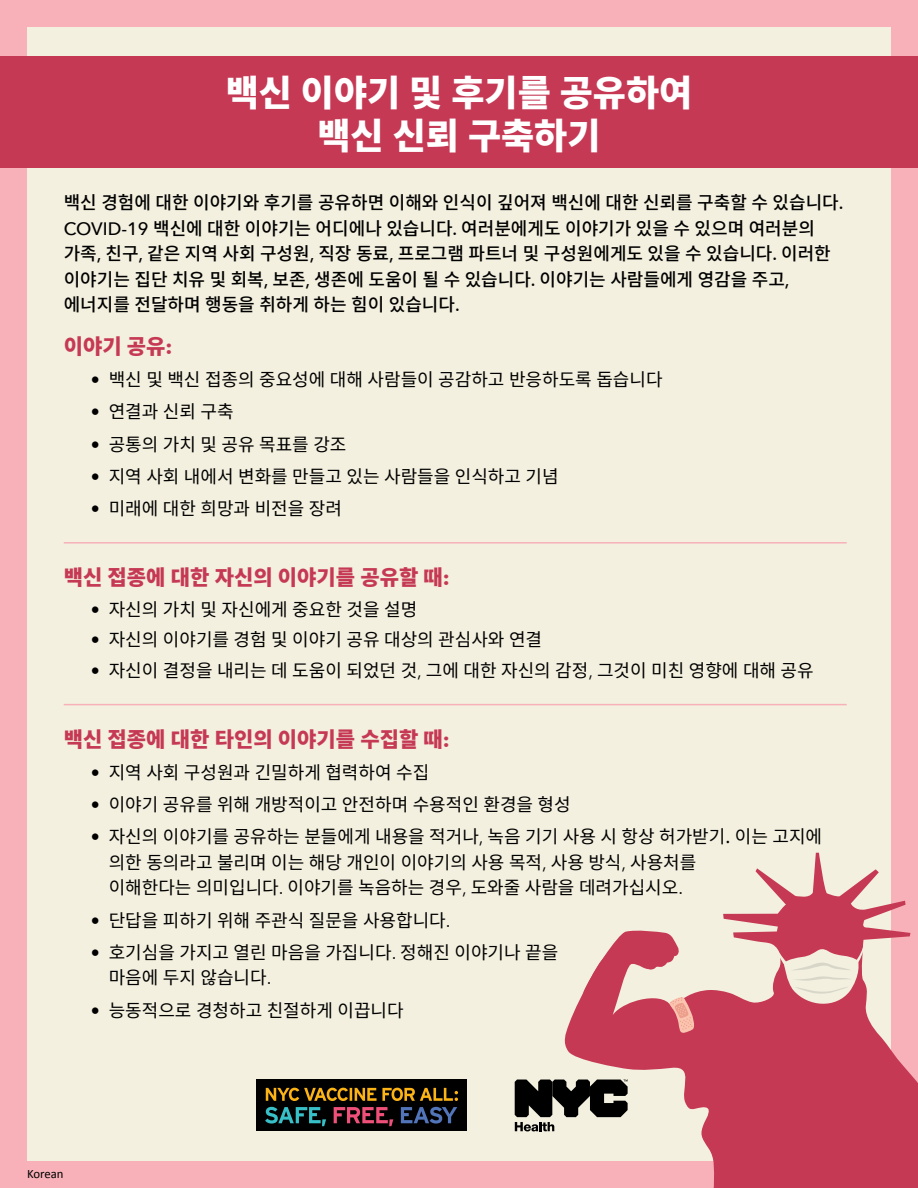
<style>
.page{position:relative;width:918px;height:1188px;background:#f8b1b9}
.page>*{position:absolute;margin:0;border:0;box-sizing:border-box;transform-origin:0 0}
.Header_1{font:900 36px/43.2px "Noto Sans CJ Kkr";color:#fff;text-align:center}
.First_Bullet{font:900 21px "Noto Sans CJ Kkr";color:#c63955}
.First_Bullet-2{font:18px/25.5px "Noto Sans CJ Kkr";color:#000}
.First_Bullet-3{font:500 18px/25.5px "Noto Sans CJ Kkr";color:#000}
.t1{font:12.75px "Calibri";color:#000}
.s1{font-family:"Avenir Next"}
.s2{font-family:"Avenir Next";font-weight:700}
</style>
<div class="page">
<div style="left:27px;top:27px;width:864px;height:1134px;background:#f3f0df"></div>
<div style="left:0;top:56px;width:918px;height:112px;background:#c63955"></div>
<svg style="left:515px;top:1080px;width:50px;height:51px"></svg>
<div style="left:256px;top:1080px;width:211px;height:51px;background:#000"></div>
<svg style="left:266px;top:1088px;width:192px;height:13px"></svg>
<svg style="left:401px;top:1107px;width:56px;height:17px"></svg>
<svg style="left:334px;top:1107px;width:59px;height:19px"></svg>
<svg style="left:265px;top:1107px;width:61px;height:19px"></svg>
<hr style="left:64px;top:542px;width:783px;height:2px;background:#f8b1b9">
<hr style="left:64px;top:704px;width:783px;height:1px;background:#f8b1b9">
<svg style="left:565px;top:853px;width:353px;height:335px"></svg>
<svg style="left:581px;top:929px;width:115px;height:105px"></svg>
<svg style="left:777px;top:945px;width:89px;height:64px"></svg>
<p class="Header_1" style="left:226px;top:72px;width:468px">백신 이야기 및 후기를 공유하여 백신 신뢰 구축하기</p>
<p class="First_Bullet-3" style="left:64px;top:190px;width:781px">백신 경험에 대한 이야기와 후기를 공유하면 이해와 인식이 깊어져 백신에 대한 신뢰를 구축할 수 있습니다<span class="s1">.<br>COVID-19</span> 백신에 대한 이야기는 어디에나 있습니다<span class="s1">.</span> 여러분에게도 이야기가 있을 수 있으며 여러분의 가족<span class="s1">,</span> 친구<span class="s1">,</span> 같은 지역 사회 구성원<span class="s1">,</span> 직장 동료<span class="s1">,</span> 프로그램 파트너 및 구성원에게도 있을 수 있습니다<span class="s1">.</span> 이러한 이야기는 집단 치유 및 회복<span class="s1">,</span> 보존<span class="s1">,</span> 생존에 도움이 될 수 있습니다<span class="s1">.</span> 이야기는 사람들에게 영감을 주고<span class="s1">, </span>에너지를 전달하며 행동을 취하게 하는 힘이 있습니다<span class="s1">.</span></p>
<p class="First_Bullet" style="left:64px;top:334px;width:110px">이야기 공유<span class="s2">:</span></p>
<p class="First_Bullet-2" style="left:91px;top:367px;width:573px"><span class="s1">•</span> 백신 및 백신 접종의 중요성에 대해 사람들이 공감하고 반응하도록 돕습니다</p>
<p class="First_Bullet-2" style="left:91px;top:400px;width:144px"><span class="s1">•</span> 연결과 신뢰 구축</p>
<p class="First_Bullet-2" style="left:91px;top:432px;width:257px"><span class="s1">•</span> 공통의 가치 및 공유 목표를 강조</p>
<p class="First_Bullet-2" style="left:91px;top:464px;width:469px"><span class="s1">•</span> 지역 사회 내에서 변화를 만들고 있는 사람들을 인식하고 기념</p>
<p class="First_Bullet-2" style="left:91px;top:496px;width:253px"><span class="s1">•</span> 미래에 대한 희망과 비전을 장려</p>
<p class="First_Bullet" style="left:64px;top:565px;width:388px">백신 접종에 대한 자신의 이야기를 공유할 때<span class="s2">:</span></p>
<p class="First_Bullet-2" style="left:91px;top:597px;width:328px"><span class="s1">•</span> 자신의 가치 및 자신에게 중요한 것을 설명</p>
<p class="First_Bullet-2" style="left:91px;top:627px;width:453px"><span class="s1">•</span> 자신의 이야기를 경험 및 이야기 공유 대상의 관심사와 연결</p>
<p class="First_Bullet-2" style="left:91px;top:658px;width:725px"><span class="s1">•</span> 자신이 결정을 내리는 데 도움이 되었던 것<span class="s1">,</span> 그에 대한 자신의 감정<span class="s1">,</span> 그것이 미친 영향에 대해 공유</p>
<p class="First_Bullet" style="left:64px;top:727px;width:388px">백신 접종에 대한 타인의 이야기를 수집할 때<span class="s2">:</span></p>
<p class="First_Bullet-2" style="left:91px;top:760px;width:340px"><span class="s1">•</span> 지역 사회 구성원과 긴밀하게 협력하여 수집</p>
<p class="First_Bullet-2" style="left:91px;top:792px;width:482px"><span class="s1">•</span> 이야기 공유를 위해 개방적이고 안전하며 수용적인 환경을 형성</p>
<p class="First_Bullet-2" style="left:109px;top:824px;width:715px;text-indent:-18px"><span class="s1">•</span> 자신의 이야기를 공유하는 분들에게 내용을 적거나<span class="s1">,</span> 녹음 기기 사용 시 항상 허가받기. 이는 고지에 의한 동의라고 불리며 이는 해당 개인이 이야기의 사용 목적<span class="s1">,</span> 사용 방식<span class="s1">,</span> 사용처를<br>이해한다는 의미입니다<span class="s1">.</span> 이야기를 녹음하는 경우<span class="s1">,</span> 도와줄 사람을 데려가십시오<span class="s1">.</span></p>
<p class="First_Bullet-2" style="left:91px;top:908px;width:361px"><span class="s1">•</span> 단답을 피하기 위해 주관식 질문을 사용합니다<span class="s1">.</span></p>
<p class="First_Bullet-2" style="left:109px;top:940px;width:451px;text-indent:-18px"><span class="s1">•</span> 호기심을 가지고 열린 마음을 가집니다<span class="s1">.</span> 정해진 이야기나 끝을 마음에 두지 않습니다<span class="s1">.</span></p>
<p class="First_Bullet-2" style="left:91px;top:998px;width:315px"><span class="s1">•</span> 능동적으로 경청하고 친절하게 이끕니다</p>
<p class="t1" style="left:27px;top:1165px;width:38px">Korean</p>
</div>
